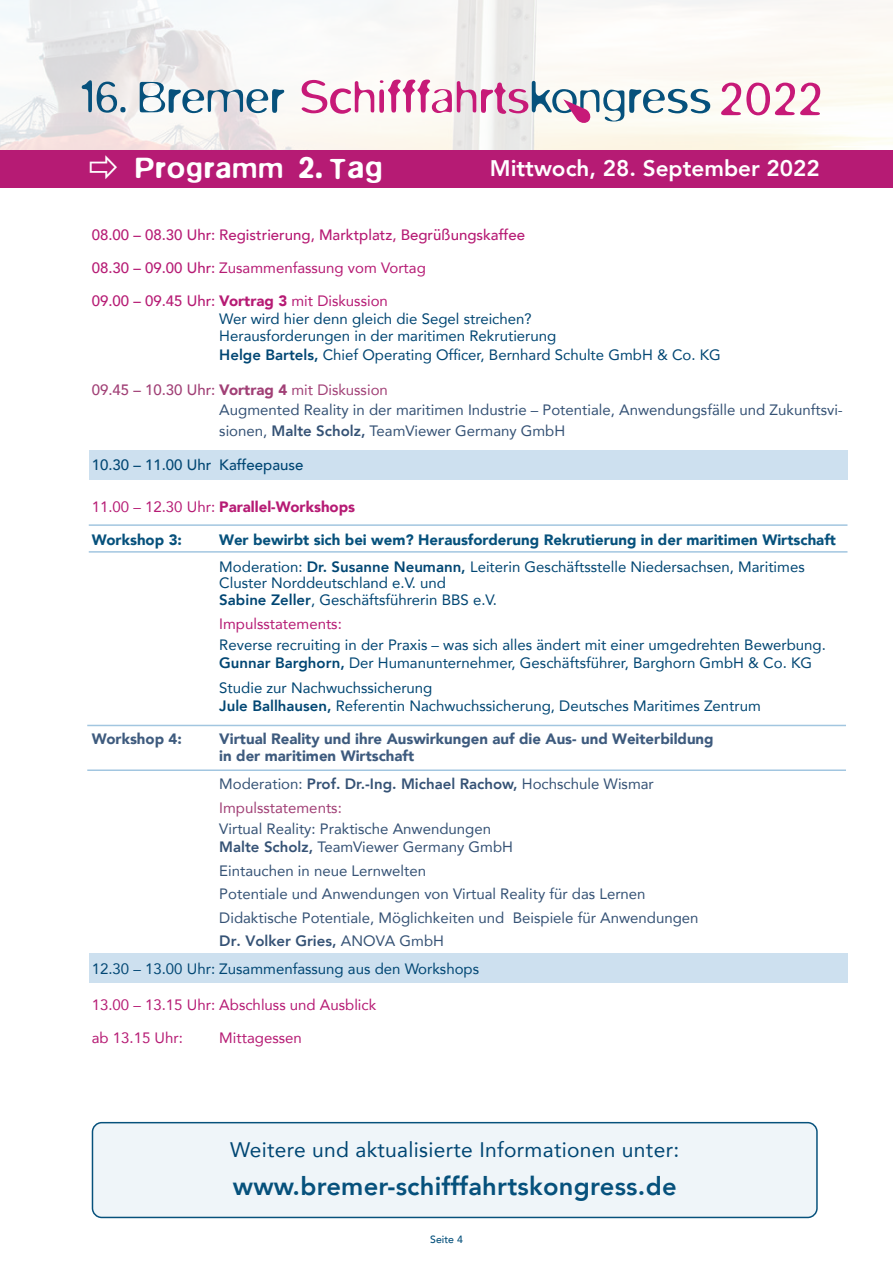
<style>
.page{position:relative;width:893px;height:1263px;background:#fff}
.page>*{position:absolute;margin:0;border:0;box-sizing:border-box;transform-origin:0 0}
.t1{font:300 50.55px "Blur";color:#06517c}
.t2{font:500 30px "Blur";letter-spacing:.05em;color:#fff}
.t3{font:800 25.5px "Avenir";letter-spacing:.01em;color:#06517c}
.t4{font:800 22.5px "Avenir";color:#fff}
.t5{font:21px "Avenir";letter-spacing:.015em;color:#004673}
.t6{font:15px/18px "Avenir";color:#004673}
.t7{font:15px/23.5px "Avenir";color:#355275}
.t8{font:900 15px/27px "Avenir";color:#06517c}
.t9{font:15px "Avenir";color:#b61b74}
.t10{font:900 15px/16.5px "Avenir";color:#3e5b7e}
.t11{font:500 15px "Avenir";color:#b61b74}
.t12{font:900 15px "Avenir";color:#b61b74}
.t13{font:500 15px "Avenir";color:#004673}
.t14{font:500 10.5px "Avenir";color:#06517c}
.s1{color:#c71a78}
.s2{font-size:31.5px}
.s3{font-weight:300;font-size:31.5px}
.s4{font-weight:500}
.s5{font-weight:500;color:#b61b74}
.s6{font-weight:900;color:#b61b74}
.s7{color:#b61b74}
.s8{font-weight:800}
.s9{font-weight:500;color:#a14076}
.s10{font-weight:900;color:#a14076}
.s11{color:#a14076}
.s12{font-weight:400}
.s13{font-weight:400;color:#004673}
.s14{font-weight:800;color:#004673}
</style>
<div class="page">
<div style="left:92px;top:1122px;width:726px;height:96px;background:#eff5f9"></div>
<img style="left:0;top:0;width:893px;height:150px">
<div style="left:0;top:150px;width:893px;height:37px;background:#b61b74"></div>
<div style="left:89px;top:450px;width:758px;height:30px;background:#cde0ef"></div>
<div style="left:89px;top:953px;width:758px;height:30px;background:#cde0ef"></div>
<hr style="left:89px;top:551px;width:758px;height:2px;background:#a2c6e0">
<hr style="left:89px;top:524px;width:758px;height:2px;background:#a2c6e0">
<hr style="left:87px;top:769px;width:759px;height:2px;background:#a2c6e0">
<hr style="left:87px;top:725px;width:759px;height:1px;background:#a2c6e0">
<svg style="left:563px;top:99px;width:28px;height:25px"></svg>
<svg style="left:82px;top:80px;width:10px;height:32px"></svg>
<svg style="left:721px;top:83px;width:99px;height:32px"></svg>
<h1 class="t1" style="left:95px;top:74px;width:618px">6. Bremer <span class="s1">Schifffahrts</span>kongress</h1>
<h2 class="t2" style="left:135px;top:157px;width:249px">Programm <span class="s2">2.</span> <span class="s3">T</span><span class="s2">ag</span></h2>
<h3 class="t4" style="left:490px;top:153px;width:331px">Mittwoch, 28. September 2022</h3>
<p class="t11" style="left:92px;top:225px;width:435px">08.00 – 08.30 Uhr: Registrierung, Marktplatz, Begrüßungskaffee</p>
<p class="t9" style="left:92px;top:258px;width:336px"><span class="s4">08.30 – 09.00 Uhr:</span> Zusammenfassung vom Vortag</p>
<p class="t6" style="left:219px;top:293px;width:314px;text-indent:-128px"><span class="s5">09.00 – 09.45 Uhr:</span> <span class="s6">Vortrag 3</span> <span class="s7">mit Diskussion<br></span>Wer wird hier denn gleich die Segel streichen?</p>
<p class="t6" style="left:219px;top:326px;width:503px;line-height:19.5px">Herausforderungen in der maritimen Rekrutierung<br><span class="s8">Helge Bartels,</span> Chief Operating Officer, Bernhard Schulte GmbH &amp; Co. KG</p>
<p class="t7" style="left:219px;top:380px;width:625px;line-height:20.5px;text-indent:-128px"><span class="s9">09.45 – 10.30 Uhr:</span> <span class="s10">Vortrag 4</span> <span class="s11">mit Diskussion<br></span>Augmented Reality in der maritimen Industrie – Potentiale, Anwendungsfälle und Zukunftsvi&shy;sionen, <span class="s8">Malte Scholz,</span> TeamViewer Germany GmbH</p>
<p class="t13" style="left:92px;top:455px;width:213px">10.30 – 11.00 Uhr Kaffeepause</p>
<p class="t12" style="left:92px;top:497px;width:265px"><span class="s12">11.00 – 12.30 Uhr:</span> Parallel-Workshops</p>
<p class="t8" style="left:92px;top:527px;width:92px">Workshop 3:</p>
<p class="t8" style="left:219px;top:527px;width:618px">Wer bewirbt sich bei wem? Herausforderung Rekrutierung in der maritimen Wirtschaft<br><span class="s13">Moderation:</span> <span class="s14">Dr. Susanne Neumann,</span> <span class="s13">Leiterin Geschäftsstelle Niedersachsen, Maritimes</span></p>
<p class="t6" style="left:219px;top:575px;width:279px;line-height:16.5px">Cluster Norddeutschland e.V. und<br><span class="s8">Sabine Zeller</span>, Geschäftsführerin BBS e.V.</p>
<p class="t9" style="left:219px;top:614px;width:124px">Impulsstatements:</p>
<p class="t6" style="left:219px;top:636px;width:608px">Reverse recruiting in der Praxis – was sich alles ändert mit einer umgedrehten Bewerbung.<br><span class="s8">Gunnar Barghorn,</span> Der Humanunternehmer, Geschäftsführer, Barghorn GmbH &amp; Co. KG</p>
<p class="t6" style="left:219px;top:680px;width:543px">Studie zur Nachwuchssicherung<br><span class="s8">Jule Ballhausen,</span> Referentin Nachwuchssicherung, Deutsches Maritimes Zentrum</p>
<p class="t10" style="left:92px;top:731px;width:92px">Workshop 4:</p>
<p class="t10" style="left:219px;top:731px;width:496px">Virtual Reality und ihre Auswirkungen auf die Aus- und Weiterbildung in der maritimen Wirtschaft</p>
<p class="t7" style="left:219px;top:773px;width:436px;line-height:24px">Moderation: <span class="s8">Prof. Dr.-Ing. Michael Rachow,</span> Hochschule Wismar<br><span class="s11">Impulsstatements:</span></p>
<p class="t7" style="left:219px;top:821px;width:295px;line-height:18px">Virtual Reality: Praktische Anwendungen<br><span class="s8">Malte Scholz,</span> TeamViewer Germany GmbH</p>
<p class="t7" style="left:219px;top:859px;width:481px">Eintauchen in neue Lernwelten<br>Potentiale und Anwendungen von Virtual Reality für das Lernen Didaktische Potentiale, Möglichkeiten und Beispiele für Anwendungen <span class="s8">Dr. Volker Gries,</span> ANOVA GmbH</p>
<p class="t6" style="left:92px;top:960px;width:389px">12.30 – 13.00 Uhr: Zusammenfassung aus den Workshops</p>
<p class="t9" style="left:92px;top:995px;width:286px">13.00 – 13.15 Uhr: Abschluss und Ausblick</p>
<p class="t9" style="left:92px;top:1028px;width:93px">ab 13.15 Uhr:</p>
<p class="t9" style="left:219px;top:1028px;width:84px">Mittagessen</p>
<h3 class="t5" style="left:230px;top:1136px;width:450px">Weitere und aktualisierte Informationen unter:</h3>
<h3 class="t3" style="left:233px;top:1170px;width:445px">www.bremer-schifffahrtskongress.de</h3>
<p class="t14" style="left:430px;top:1232px;width:34px">Seite 4</p>
</div>
